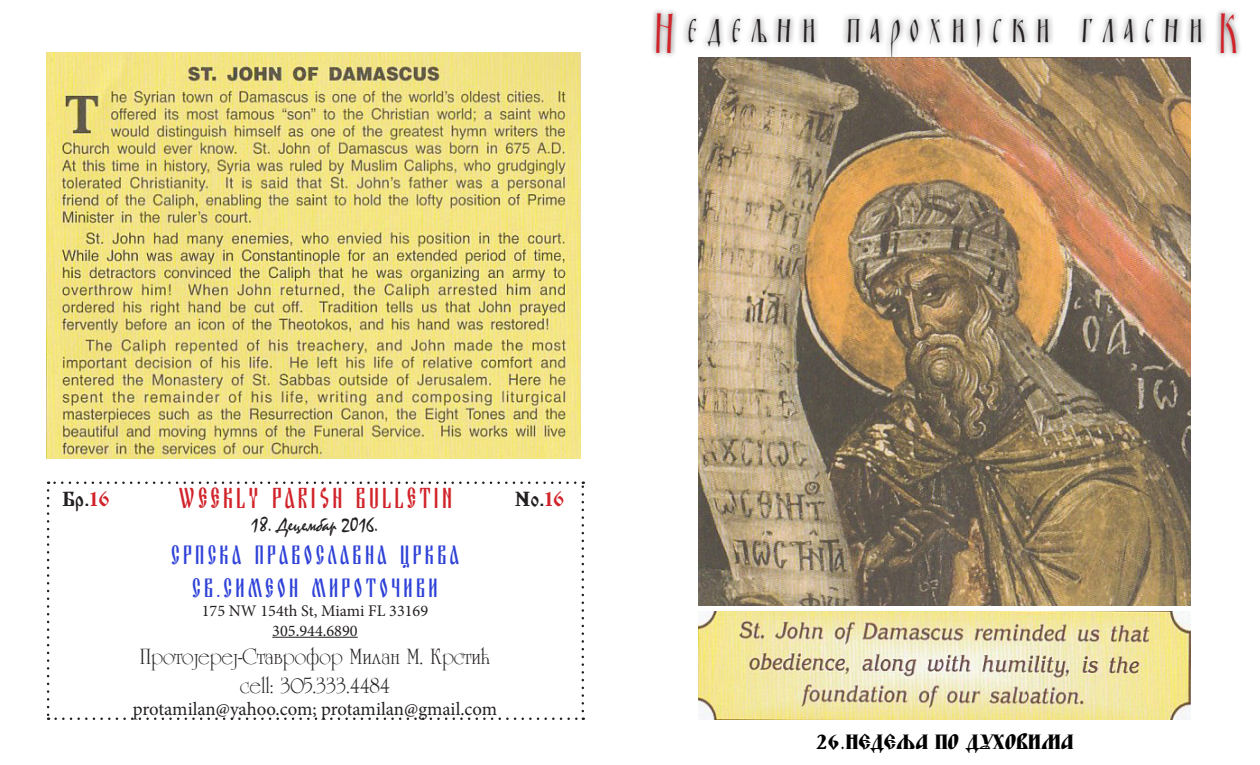
<style>
.page{position:relative;width:1260px;height:765px;background:#fff}
.page>*{position:absolute;margin:0;border:0;box-sizing:border-box;transform-origin:0 0}
.t1{font:49.88px "Miroslavljevo Original";color:#d1232a;scale:.83 1}
.t2{font:30px "Blagovest 1";letter-spacing:.1em;color:#d1232a}
.t3{font:28.88px "Miroslavljevo Original";letter-spacing:.19em;color:#231f20;scale:1.06 1}
.t4{font:27.5px "Blagovest 1";letter-spacing:.12em;color:#2f42d8}
.t5{font:23.75px "NK50";color:#231f20}
.t6{font:21.25px "Cyrillic Old";color:#231f20}
.t7{font:20px "BLAGOVEST 5 s";letter-spacing:.01em;color:#000}
.t8{font:20px "Mistral";color:#231f20}
.t9{font:18.75px "Minion Pro";color:#231f20}
.t10{font:16.25px "Minion Pro";color:#231f20}
.s1{color:#d1232a}
</style>
<div class="page">
<svg style="left:47px;top:490px;width:2px;height:230px"></svg>
<svg style="left:56px;top:718px;width:528px;height:2px"></svg>
<svg style="left:582px;top:481px;width:2px;height:230px"></svg>
<svg style="left:48px;top:481px;width:527px;height:3px"></svg>
<div style="left:682px;top:12px;width:526px;height:52px;background:#231f20;opacity:.75"></div>
<div style="left:650px;top:7px;width:29px;height:52px;background:#231f20;opacity:.75"></div>
<div style="left:1215px;top:7px;width:28px;height:52px;background:#231f20;opacity:.75"></div>
<hr style="left:272px;top:637px;width:86px;height:1px;background:#231f20">
<img style="left:699px;top:58px;width:492px;height:548px">
<img style="left:46px;top:53px;width:534px;height:406px">
<img style="left:699px;top:611px;width:492px;height:108px">
<p class="t1" style="left:651px;top:7px;width:32px">Н</p>
<p class="t3" style="left:685px;top:15px;width:491px">едељни парохијски гласни</p>
<p class="t1" style="left:1215px;top:7px;width:31px">К</p>
<p class="t6" style="left:62px;top:488px;width:49px">Бр.<span class="s1">16</span></p>
<p class="t2" style="left:178px;top:482px;width:276px">WEEKLY PARISH BULLETIN</p>
<p class="t6" style="left:515px;top:488px;width:51px">No.<span class="s1">16</span></p>
<p class="t8" style="left:251px;top:512px;width:129px">18. Децембар 2016.</p>
<p class="t4" style="left:171px;top:540px;width:289px">СРПСКА ПРАВОСЛАВНА ЦРКВА</p>
<p class="t4" style="left:192px;top:573px;width:247px">СВ.СИМЕОН МИРОТОЧИВИ</p>
<p class="t10" style="left:202px;top:600px;width:228px">175 NW 154th St, Miami FL 33169</p>
<p class="t10" style="left:272px;top:620px;width:87px">305.944.6890</p>
<p class="t5" style="left:140px;top:643px;width:352px">Протојереј-Ставрофор Милан М. Крстић</p>
<p class="t5" style="left:240px;top:672px;width:151px">cell: 305.333.4484</p>
<p class="t9" style="left:133px;top:697px;width:366px">protamilan@yahoo.com; protamilan@gmail.com</p>
<p class="t7" style="left:816px;top:729px;width:259px">26.Недеља по Духовима</p>
</div>
